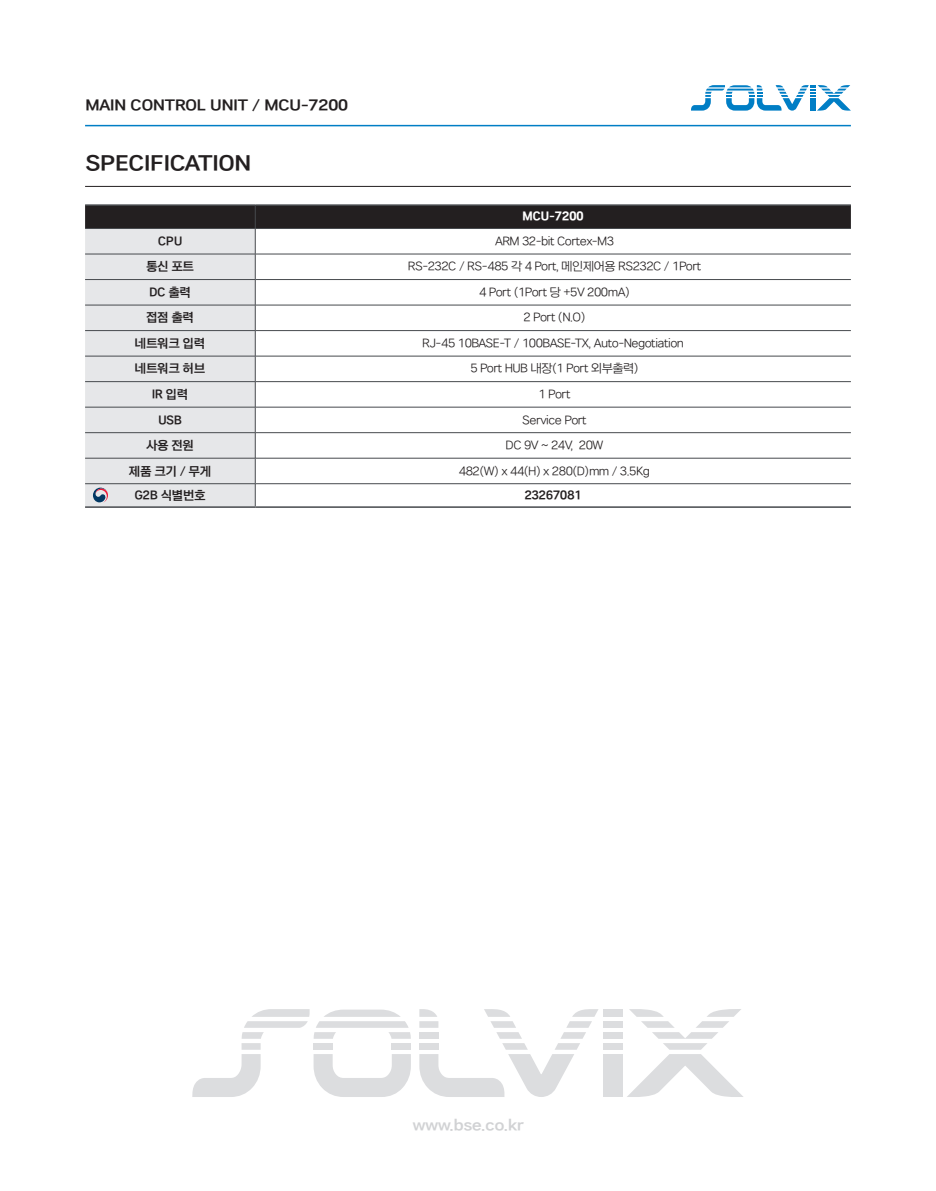
<style>
.page{position:relative;width:936px;height:1191px;background:#fff}
.page>*{position:absolute;margin:0;border:0;box-sizing:border-box;transform-origin:0 0}
.t1{font:21px "SD Gt Neo Ext g Bd";letter-spacing:-.05em;color:#231f20}
.t2{font:15px "SD Gt Neo Ext g Bd";letter-spacing:-.05em;color:#231f20}
.t3{font:15px "SD Gt Neo Ext g Bd";letter-spacing:-.05em;color:#d1d2d4}
.t4{font:12px "SD Gt Neo Ext d Rg";letter-spacing:-.05em;color:#231f20;scale:.9 1}
.t5{font:12px "SD Gt Neo Ext g Bd";letter-spacing:-.05em;color:#231f20;scale:.9 1}
.t6{font:12px "SD Gt Neo Ext h Eb";letter-spacing:-.05em;color:#fff;scale:.9 1}
</style>
<div class="page">
<hr style="left:85px;top:125px;width:765px;height:1px;background:#007ec5">
<svg style="left:691px;top:85px;width:159px;height:26px"></svg>
<svg style="left:192px;top:1009px;width:219px;height:88px"></svg>
<svg style="left:419px;top:1009px;width:179px;height:88px"></svg>
<div style="left:604px;top:1009px;width:19px;height:7px;background:#dcdddf"></div>
<div style="left:604px;top:1032px;width:19px;height:6px;background:#dcdddf"></div>
<div style="left:604px;top:1043px;width:19px;height:6px;background:#dcdddf"></div>
<div style="left:604px;top:1021px;width:19px;height:6px;background:#dcdddf"></div>
<div style="left:604px;top:1054px;width:19px;height:43px;background:#dcdddf"></div>
<svg style="left:627px;top:1009px;width:116px;height:88px"></svg>
<hr style="left:85px;top:186px;width:765px;height:1px;background:#231f20">
<hr style="left:85px;top:204px;width:170px;height:2px;background:#474a4e">
<hr style="left:255px;top:204px;width:595px;height:2px;background:#474a4e">
<hr style="left:85px;top:506px;width:170px;height:2px;background:#474a4e">
<hr style="left:255px;top:506px;width:595px;height:2px;background:#474a4e">
<svg style="left:85px;top:206px;width:765px;height:300px"></svg>
<p class="t2" style="left:85px;top:98px;width:265px">MAIN CONTROL UNIT / MCU-7200</p>
<p class="t1" style="left:85px;top:153px;width:168px">SPECIFICATION</p>
<p class="t6" style="left:522px;top:211px;width:70px">MCU-7200</p>
<p class="t5" style="left:158px;top:235px;width:29px">CPU</p>
<p class="t4" style="left:495px;top:235px;width:134px">ARM 32-bit Cortex-M3</p>
<p class="t5" style="left:146px;top:261px;width:55px">통신 포트</p>
<p class="t4" style="left:407px;top:261px;width:328px">RS-232C / RS-485 각 4 Port, 메인제어용 RS232C / 1Port</p>
<p class="t5" style="left:149px;top:286px;width:48px">DC 출력</p>
<p class="t4" style="left:479px;top:286px;width:169px">4 Port (1Port 당 +5V 200mA)</p>
<p class="t5" style="left:146px;top:312px;width:55px">접점 출력</p>
<p class="t4" style="left:523px;top:312px;width:71px">2 Port (N.O)</p>
<p class="t5" style="left:135px;top:337px;width:80px">네트워크 입력</p>
<p class="t4" style="left:422px;top:337px;width:292px">RJ-45 10BASE-T / 100BASE-TX, Auto-Negotiation</p>
<p class="t5" style="left:135px;top:363px;width:80px">네트워크 허브</p>
<p class="t4" style="left:470px;top:363px;width:189px">5 Port HUB 내장(1 Port 외부출력)</p>
<p class="t5" style="left:152px;top:388px;width:42px">IR 입력</p>
<p class="t4" style="left:538px;top:388px;width:37px">1 Port</p>
<p class="t5" style="left:158px;top:414px;width:28px">USB</p>
<p class="t4" style="left:522px;top:414px;width:73px">Service Port</p>
<p class="t5" style="left:146px;top:439px;width:55px">사용 전원</p>
<p class="t4" style="left:505px;top:439px;width:110px">DC 9V ~ 24V, 20W</p>
<p class="t5" style="left:129px;top:465px;width:93px">제품 크기 / 무게</p>
<p class="t4" style="left:459px;top:465px;width:214px">482(W) x 44(H) x 280(D)mm / 3.5Kg</p>
<p class="t5" style="left:134px;top:489px;width:81px">G2B 식별번호</p>
<p class="t5" style="left:524px;top:489px;width:65px">23267081</p>
<p class="t3" style="left:412px;top:1118px;width:113px">www.bse.co.kr</p>
</div>
